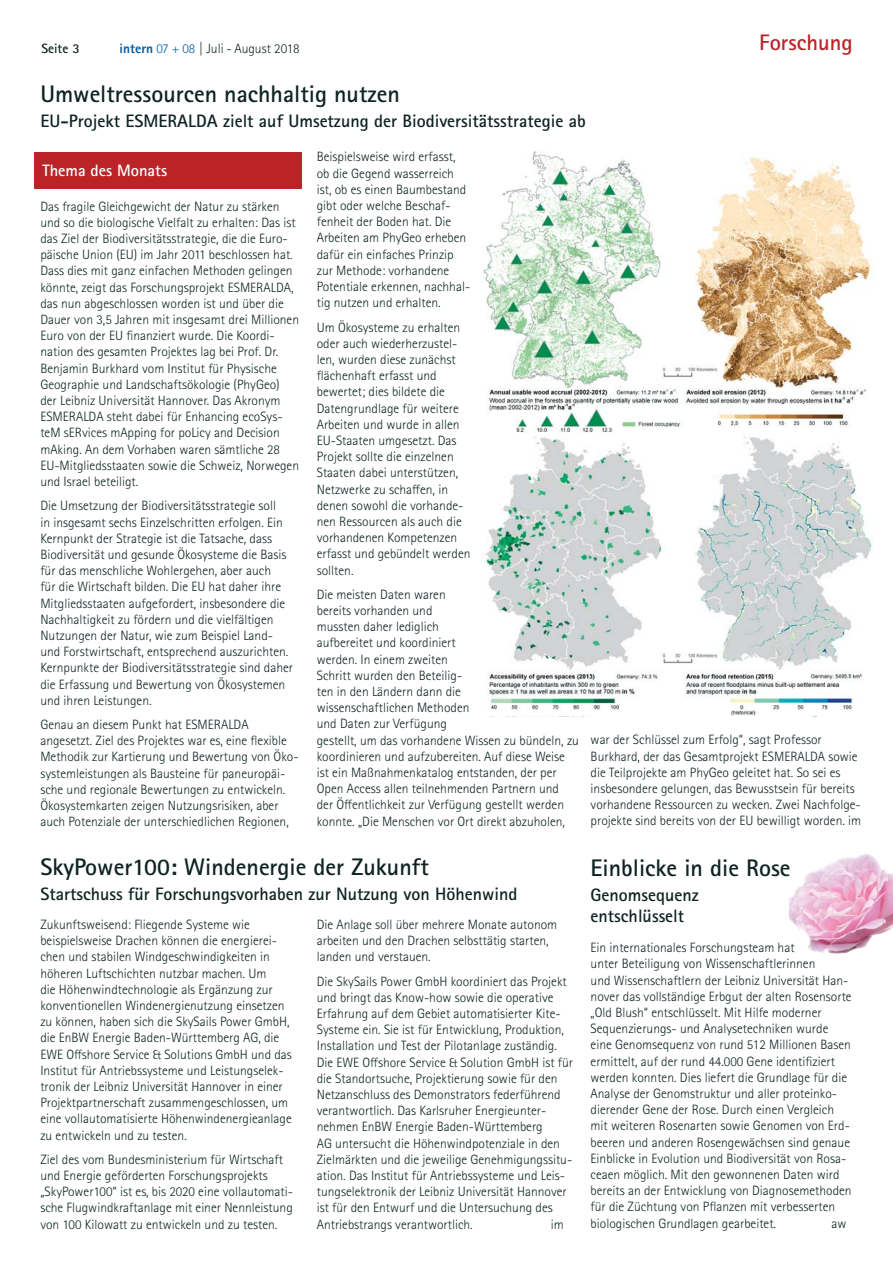
<style>
.page{position:relative;width:893px;height:1263px;background:#fff}
.page>*{position:absolute;margin:0;border:0;box-sizing:border-box;transform-origin:0 0}
.t1{font:700 24px "Rotis Sans Serif Std";color:#0f2322}
.t2{font:700 22.5px "Rotis Sans Serif Std";color:#bb2327}
.t3{font:700 18px/20.7px "Rotis Sans Serif Std";color:#0f2322}
.t4{font:700 16.5px "Rotis Sans Serif Std";color:#fff}
.t5{font:300 13.5px/16.2px "Rotis Sans Serif Std";color:#0f2322}
.t6{font:700 13.5px "Rotis Sans Serif Std";color:#0f2322}
.s1{font-weight:800;color:#005ca5}
.s2{color:#005ca5}
</style>
<div class="page">
<div style="left:34px;top:152px;width:268px;height:37px;background:#bb2327"></div>
<img style="left:483px;top:151px;width:390px;height:565px">
<img style="left:818px;top:853px;width:48px;height:18px">
<p class="t6" style="left:41px;top:43px;width:40px">Seite 3</p>
<p class="t5" style="left:120px;top:41px;width:182px"><span class="s1">intern</span> <span class="s2">07 + 08</span> | Juli - August 2018</p>
<h2 class="t2" style="left:759px;top:34px;width:95px">Forschung</h2>
<h1 class="t1" style="left:40px;top:85px;width:361px">Umweltressourcen nachhaltig nutzen</h1>
<h3 class="t3" style="left:40px;top:112px;width:547px">EU-Projekt ESMERALDA zielt auf Umsetzung der Biodiversitätsstrategie ab</h3>
<p class="t4" style="left:42px;top:164px;width:126px">Thema des Monats</p>
<p class="t5" style="left:317px;top:150px;width:155px">Beispielsweise wird erfasst, ob die Gegend wasserreich ist, ob es einen Baumbestand gibt oder welche Beschaf&shy;fenheit der Boden hat. Die<br>Arbeiten am PhyGeo erheben dafür ein einfaches Prinzip zur Methode: vorhandene<br>Potentiale erkennen, nachhal&shy;tig nutzen und erhalten.</p>
<p class="t5" style="left:317px;top:320px;width:155px">Um Ökosysteme zu erhalten oder auch wiederherzustel&shy;len, wurden diese zunächst flächenhaft erfasst und bewertet; dies bildete die<br>Datengrundlage für weitere<br>Arbeiten und wurde in allen<br>EU-Staaten umgesetzt. Das<br>Projekt sollte die einzelnen<br>Staaten dabei unterstützen,<br>Netzwerke zu schaffen, in denen sowohl die vorhande&shy;nen Ressourcen als auch die vorhandenen Kompetenzen erfasst und gebündelt werden sollten.</p>
<p class="t5" style="left:317px;top:587px;width:264px">Die meisten Daten waren<br>bereits vorhanden und<br>mussten daher lediglich<br>aufbereitet und koordiniert<br>werden. In einem zweiten<br>Schritt wurden den Beteilig-<br>ten in den Ländern dann die<br>wissenschaftlichen Methoden<br>und Daten zur Verfügung<br>gestellt, um das vorhandene Wissen zu bündeln, zu koordinieren und aufzubereiten. Auf diese Weise ist ein Maßnahmenkatalog entstanden, der per Open Access allen teilnehmenden Partnern und<br>der Öffentlichkeit zur Verfügung gestellt werden konnte. „Die Menschen vor Ort direkt abzuholen,</p>
<p class="t5" style="left:40px;top:199px;width:260px">Das fragile Gleichgewicht der Natur zu stärken und so die biologische Vielfalt zu erhalten: Das ist das Ziel der Biodiversitätsstrategie, die die Euro&shy;päische Union (EU) im Jahr 2011 beschlossen hat.<br>Dass dies mit ganz einfachen Methoden gelingen könnte, zeigt das Forschungsprojekt ESMERALDA, das nun abgeschlossen worden ist und über die Dauer von 3,5 Jahren mit insgesamt drei Millionen Euro von der EU finanziert wurde. Die Koordi&shy;nation des gesamten Projektes lag bei Prof. Dr.<br>Benjamin Burkhard vom Institut für Physische Geographie und Landschaftsökologie (PhyGeo) der Leibniz Universität Hannover. Das Akronym ESMERALDA steht dabei für Enhancing ecoSys&shy;teM sERvices mApping for poLicy and Decision mAking. An dem Vorhaben waren sämtliche 28<br>EU-Mitgliedsstaaten sowie die Schweiz, Norwegen und Israel beteiligt.</p>
<p class="t5" style="left:40px;top:499px;width:254px">Die Umsetzung der Biodiversitätsstrategie soll<br>in insgesamt sechs Einzelschritten erfolgen. Ein Kernpunkt der Strategie ist die Tatsache, dass Biodiversität und gesunde Ökosysteme die Basis für das menschliche Wohlergehen, aber auch<br>für die Wirtschaft bilden. Die EU hat daher ihre Mitgliedsstaaten aufgefordert, insbesondere die Nachhaltigkeit zu fördern und die vielfältigen Nutzungen der Natur, wie zum Beispiel Land&shy;und Forstwirtschaft, entsprechend auszurichten.<br>Kernpunkte der Biodiversitätsstrategie sind daher die Erfassung und Bewertung von Ökosystemen und ihren Leistungen.</p>
<p class="t5" style="left:40px;top:717px;width:260px">Genau an diesem Punkt hat ESMERALDA angesetzt. Ziel des Projektes war es, eine flexible Methodik zur Kartierung und Bewertung von Öko&shy;systemleistungen als Bausteine für paneuropäi&shy;sche und regionale Bewertungen zu entwickeln.<br>Ökosystemkarten zeigen Nutzungsrisiken, aber auch Potenziale der unterschiedlichen Regionen,</p>
<p class="t5" style="left:591px;top:733px;width:272px">war der Schlüssel zum Erfolg“, sagt Professor Burkhard, der das Gesamtprojekt ESMERALDA sowie die Teilprojekte am PhyGeo geleitet hat. So sei es insbesondere gelungen, das Bewusstsein für bereits vorhandene Ressourcen zu wecken. Zwei Nachfolge&shy;projekte sind bereits von der EU bewilligt worden. im</p>
<h1 class="t1" style="left:40px;top:858px;width:390px">SkyPower100: Windenergie der Zukunft</h1>
<h3 class="t3" style="left:40px;top:885px;width:479px">Startschuss für Forschungsvorhaben zur Nutzung von Höhenwind</h3>
<p class="t5" style="left:40px;top:917px;width:253px">Zukunftsweisend: Fliegende Systeme wie beispielsweise Drachen können die energierei&shy;chen und stabilen Windgeschwindigkeiten in höheren Luftschichten nutzbar machen. Um<br>die Höhenwindtechnologie als Ergänzung zur konventionellen Windenergienutzung einsetzen zu können, haben sich die SkySails Power GmbH, die EnBW Energie Baden-Württemberg AG, die EWE Offshore Service &amp; Solutions GmbH und das Institut für Antriebssysteme und Leistungselek&shy;tronik der Leibniz Universität Hannover in einer Projektpartnerschaft zusammengeschlossen, um eine vollautomatisierte Höhenwindenergieanlage zu entwickeln und zu testen.</p>
<p class="t5" style="left:40px;top:1152px;width:254px">Ziel des vom Bundesministerium für Wirtschaft und Energie geförderten Forschungsprojekts „SkyPower100“ ist es, bis 2020 eine vollautomati&shy;sche Flugwindkraftanlage mit einer Nennleistung von 100 Kilowatt zu entwickeln und zu testen.</p>
<p class="t5" style="left:317px;top:917px;width:242px">Die Anlage soll über mehrere Monate autonom arbeiten und den Drachen selbsttätig starten, landen und verstauen.</p>
<p class="t5" style="left:317px;top:974px;width:258px">Die SkySails Power GmbH koordiniert das Projekt und bringt das Know-how sowie die operative Erfahrung auf dem Gebiet automatisierter Kite-Systeme ein. Sie ist für Entwicklung, Produktion, Installation und Test der Pilotanlage zuständig.<br>Die EWE Offshore Service &amp; Solution GmbH ist für die Standortsuche, Projektierung sowie für den Netzanschluss des Demonstrators federführend verantwortlich. Das Karlsruher Energieunter&shy;nehmen EnBW Energie Baden-Württemberg<br>AG untersucht die Höhenwindpotenziale in den Zielmärkten und die jeweilige Genehmigungssitu&shy;ation. Das Institut für Antriebssysteme und Leis&shy;tungselektronik der Leibniz Universität Hannover ist für den Entwurf und die Untersuchung des Antriebstrangs verantwortlich.</p>
<p class="t5" style="left:551px;top:1217px;width:15px">im</p>
<h1 class="t1" style="left:591px;top:859px;width:201px">Einblicke in die Rose</h1>
<h3 class="t3" style="left:591px;top:886px;width:110px">Genomsequenz entschlüsselt</h3>
<p class="t5" style="left:591px;top:940px;width:263px">Ein internationales Forschungsteam hat<br>unter Beteiligung von Wissenschaftlerinnen<br>und Wissenschaftlern der Leibniz Universität Han&shy;nover das vollständige Erbgut der alten Rosensorte „Old Blush“ entschlüsselt. Mit Hilfe moderner Sequenzierungs- und Analysetechniken wurde eine Genomsequenz von rund 512 Millionen Basen ermittelt, auf der rund 44.000 Gene identifiziert werden konnten. Dies liefert die Grundlage für die Analyse der Genomstruktur und aller proteinko&shy;dierender Gene der Rose. Durch einen Vergleich mit weiteren Rosenarten sowie Genomen von Erd&shy;beeren und anderen Rosengewächsen sind genaue Einblicke in Evolution und Biodiversität von Rosa&shy;ceaen möglich. Mit den gewonnenen Daten wird bereits an der Entwicklung von Diagnosemethoden für die Züchtung von Pflanzen mit verbesserten biologischen Grundlagen gearbeitet.</p>
<p class="t5" style="left:831px;top:1216px;width:16px">aw</p>
</div>
